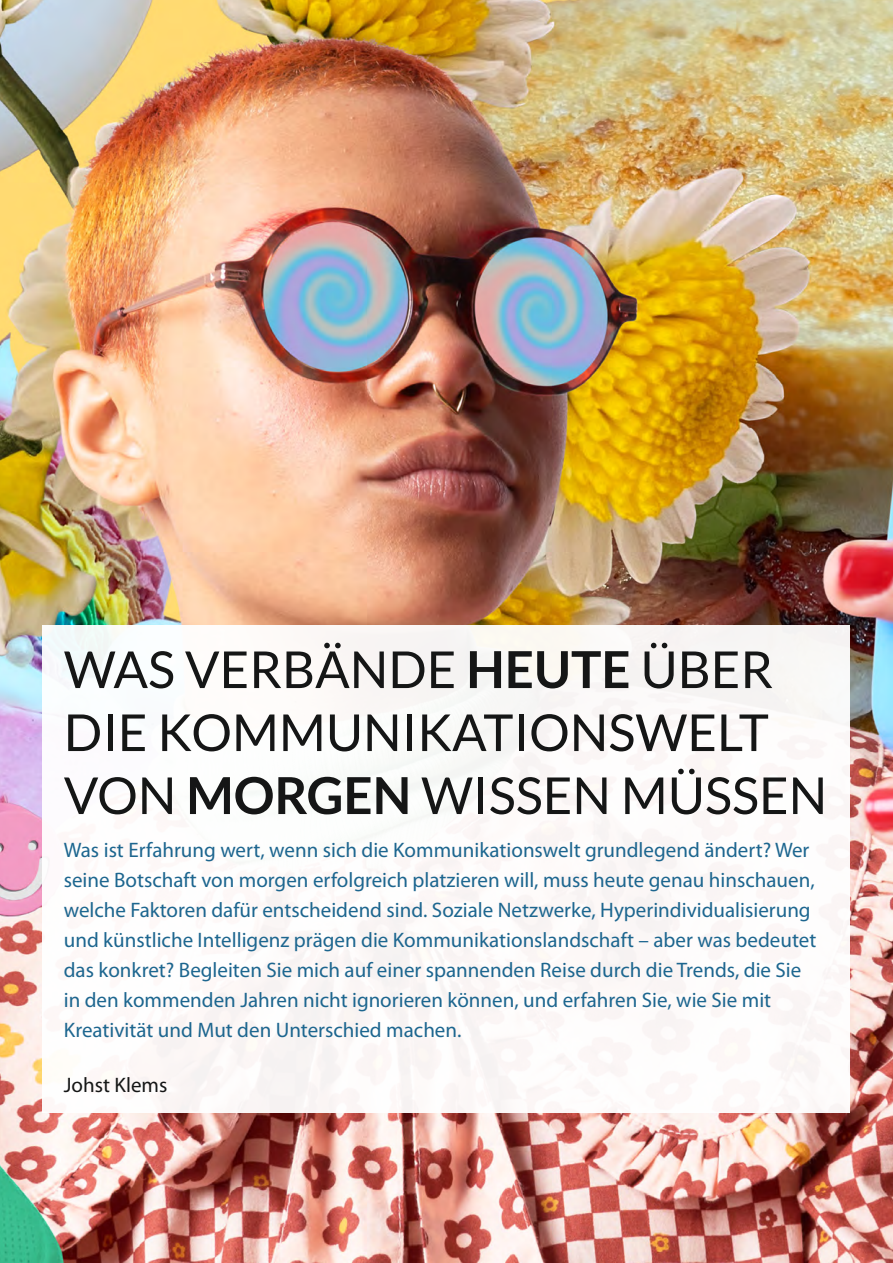
<style>
.page{position:relative;width:893px;height:1263px;background:#fff}
.page>*{position:absolute;margin:0;border:0;box-sizing:border-box;transform-origin:0 0}
.t1{font:51px/63px "Lato";color:#151616}
.t2{font:21px/30px "Myriad Pro";color:#1d668f}
.t3{font:21px "Myriad Pro";color:#151616}
.s1{font-weight:700}
</style>
<div class="page">
<img style="left:0;top:0;width:893px;height:1263px">
<div style="left:43px;top:626px;width:807px;height:487px;background:#fff"></div>
<h1 class="t1" style="left:64px;top:638px;width:765px">WAS VERBÄNDE <span class="s1">HEUTE</span> ÜBER<br>DIE KOMMUNIKATIONSWELT<br>VON <span class="s1">MORGEN</span> WISSEN MÜSSEN</h1>
<p class="t2" style="left:64px;top:834px;width:754px">Was ist Erfahrung wert, wenn sich die Kommunikationswelt grundlegend ändert? Wer seine Botschaft von morgen erfolgreich platzieren will, muss heute genau hinschauen, welche Faktoren dafür entscheidend sind. Soziale Netzwerke, Hyperindividualisierung und künstliche Intelligenz prägen die Kommunikationslandschaft – aber was bedeutet das konkret? Begleiten Sie mich auf einer spannenden Reise durch die Trends, die Sie in den kommenden Jahren nicht ignorieren können, und erfahren Sie, wie Sie mit Kreativität und Mut den Unterschied machen.</p>
<p class="t3" style="left:64px;top:1072px;width:105px">Johst Klems</p>
</div>
